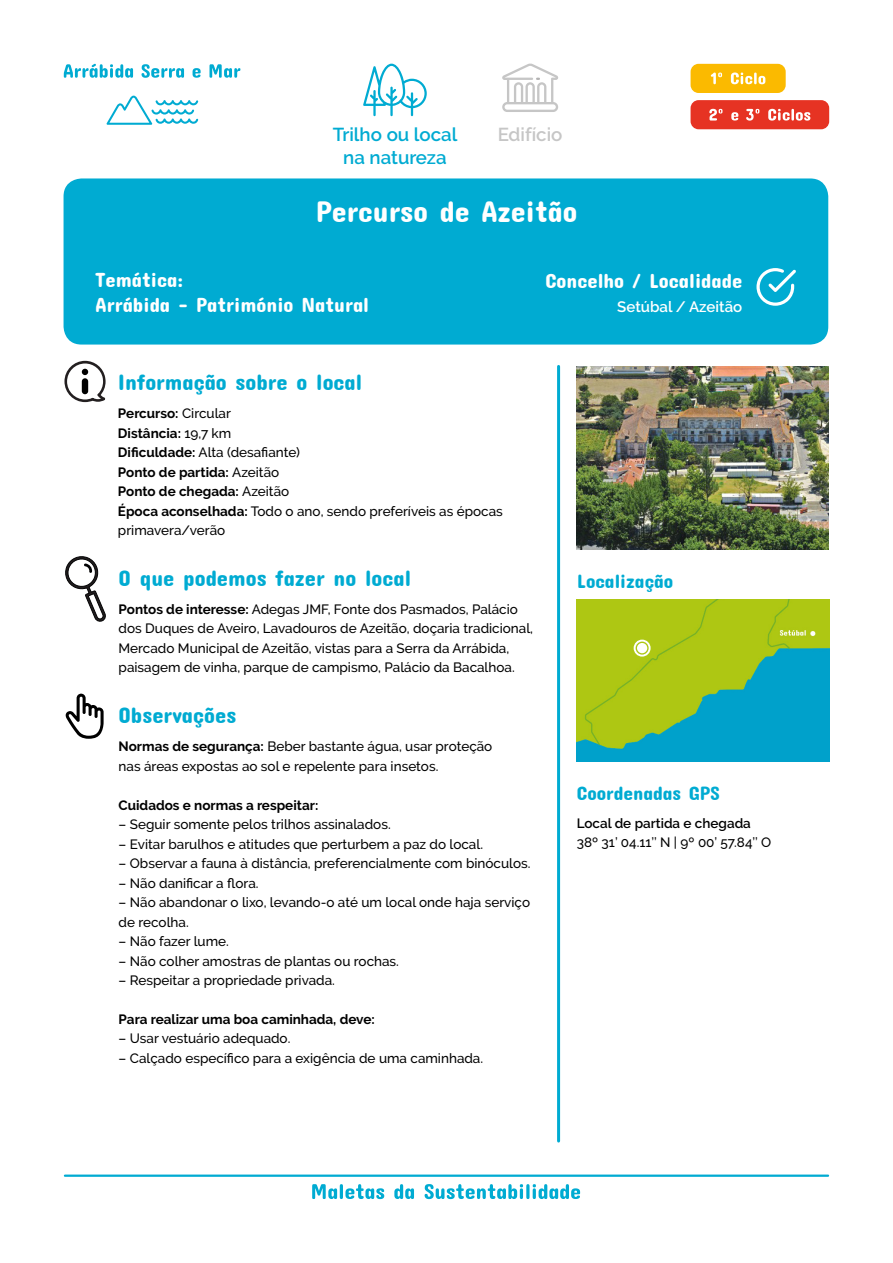
<style>
.page{position:relative;width:893px;height:1263px;background:#fff}
.page>*{position:absolute;margin:0;border:0;box-sizing:border-box;transform-origin:0 0}
.t1{font:30px "Concert One";color:#fff}
.t2{font:22.5px "Concert One";color:#00abd2}
.t3{font:20.55px/24.8px "Concert One";color:#fff}
.t4{font:19.5px "Concert One";color:#00abd2}
.t5{font:600 18.75px/22.5px "Raleway";color:#00abd2;text-align:center}
.t6{font:600 18.75px "Raleway";color:#c6c6c6}
.t7{font:600 15.15px "Raleway";color:#fff}
.t8{font:500 13.5px/19.5px "Raleway";color:#000}
.t9{font:700 13.5px "Raleway";color:#000}
.t10{font:600 13.5px "Raleway";color:#000}
.s1{font-weight:700}
</style>
<div class="page">
<div style="left:691px;top:100px;width:138px;height:29px;background:#e63323;border-radius:8px"></div>
<svg style="left:709px;top:109px;width:13px;height:12px"></svg>
<svg style="left:731px;top:112px;width:7px;height:9px"></svg>
<svg style="left:746px;top:109px;width:13px;height:12px"></svg>
<svg style="left:768px;top:109px;width:42px;height:12px"></svg>
<div style="left:691px;top:64px;width:95px;height:29px;background:#fbba00;border-radius:8px"></div>
<svg style="left:711px;top:73px;width:11px;height:11px"></svg>
<svg style="left:731px;top:72px;width:34px;height:12px"></svg>
<img style="left:577px;top:366px;width:252px;height:184px">
<hr style="left:65px;top:1174px;width:763px;height:3px;background:#00abd2">
<svg style="left:312px;top:1184px;width:72px;height:15px"></svg>
<svg style="left:394px;top:1184px;width:20px;height:15px"></svg>
<svg style="left:425px;top:1184px;width:155px;height:15px"></svg>
<hr style="left:557px;top:366px;width:3px;height:775px;background:#00abd2">
<svg style="left:64px;top:361px;width:42px;height:41px"></svg>
<div style="left:82px;top:378px;width:6px;height:16px;background:#000;border-radius:3px"></div>
<svg style="left:502px;top:63px;width:56px;height:39px"></svg>
<div style="left:502px;top:102px;width:56px;height:10px;border:2px solid #c6c6c6;border-radius:4px"></div>
<svg style="left:363px;top:64px;width:64px;height:52px"></svg>
<div style="left:64px;top:178px;width:764px;height:167px;background:#00abd2;border-radius:18px"></div>
<svg style="left:756px;top:268px;width:40px;height:38px"></svg>
<img style="left:577px;top:600px;width:252px;height:161px">
<div style="left:637px;top:643px;width:10px;height:10px;background:#fff;border-radius:50%"></div>
<div style="left:634px;top:640px;width:17px;height:17px;border:2px solid #fff;border-radius:50%"></div>
<svg style="left:107px;top:96px;width:91px;height:29px"></svg>
<svg style="left:64px;top:64px;width:69px;height:14px"></svg>
<svg style="left:142px;top:64px;width:42px;height:14px"></svg>
<svg style="left:193px;top:68px;width:8px;height:10px"></svg>
<svg style="left:209px;top:64px;width:31px;height:14px"></svg>
<svg style="left:65px;top:556px;width:41px;height:66px"></svg>
<svg style="left:65px;top:694px;width:39px;height:45px"></svg>
<h3 class="t5" style="left:333px;top:124px;width:126px">Trilho ou local na natureza</h3>
<h3 class="t6" style="left:498px;top:124px;width:66px">Edifício</h3>
<h1 class="t1" style="left:316px;top:194px;width:263px">Percurso de Azeitão</h1>
<h3 class="t3" style="left:96px;top:267px;width:275px">Temática:<br>Arrábida – Património Natural</h3>
<h3 class="t3" style="left:545px;top:268px;width:198px">Concelho / Localidade</h3>
<p class="t7" style="left:617px;top:298px;width:127px">Setúbal / Azeitão</p>
<h2 class="t2" style="left:118px;top:369px;width:246px">Informação sobre o local</h2>
<p class="t8" style="left:118px;top:404px;width:386px"><span class="s1">Percurso:</span> Circular<br><span class="s1">Distância:</span> 19,7 km<br><span class="s1">Dificuldade:</span> Alta (desafiante)<br><span class="s1">Ponto de partida:</span> Azeitão<br><span class="s1">Ponto de chegada:</span> Azeitão<br><span class="s1">Época aconselhada:</span> Todo o ano, sendo preferíveis as épocas primavera/verão</p>
<h2 class="t2" style="left:119px;top:564px;width:294px">O que podemos fazer no local</h2>
<p class="t8" style="left:119px;top:599px;width:416px"><span class="s1">Pontos de interesse:</span> Adegas JMF, Fonte dos Pasmados, Palácio dos Duques de Aveiro, Lavadouros de Azeitão, doçaria tradicional, Mercado Municipal de Azeitão, vistas para a Serra da Arrábida, paisagem de vinha, parque de campismo, Palácio da Bacalhoa.</p>
<h2 class="t2" style="left:119px;top:701px;width:119px">Observações</h2>
<p class="t8" style="left:119px;top:736px;width:375px"><span class="s1">Normas de segurança:</span> Beber bastante água, usar proteção nas áreas expostas ao sol e repelente para insetos.</p>
<p class="t9" style="left:119px;top:797px;width:201px">Cuidados e normas a respeitar:</p>
<p class="t8" style="left:119px;top:814px;width:274px">– Seguir somente pelos trilhos assinalados.</p>
<p class="t8" style="left:119px;top:834px;width:366px">– Evitar barulhos e atitudes que perturbem a paz do local.</p>
<p class="t8" style="left:119px;top:853px;width:413px">– Observar a fauna à distância, preferencialmente com binóculos.</p>
<p class="t8" style="left:119px;top:873px;width:141px">– Não danificar a flora.</p>
<p class="t8" style="left:119px;top:892px;width:413px">– Não abandonar o lixo, levando-o até um local onde haja serviço de recolha.</p>
<p class="t8" style="left:119px;top:931px;width:112px">– Não fazer lume.</p>
<p class="t8" style="left:119px;top:951px;width:282px">– Não colher amostras de plantas ou rochas.</p>
<p class="t8" style="left:119px;top:970px;width:218px">– Respeitar a propriedade privada.</p>
<p class="t9" style="left:119px;top:1011px;width:258px">Para realizar uma boa caminhada, deve:</p>
<p class="t8" style="left:119px;top:1029px;width:173px">– Usar vestuário adequado.</p>
<p class="t8" style="left:119px;top:1048px;width:366px">– Calçado específico para a exigência de uma caminhada.</p>
<h3 class="t4" style="left:577px;top:570px;width:98px">Localização</h3>
<h3 class="t4" style="left:577px;top:781px;width:145px">Coordenadas GPS</h3>
<p class="t10" style="left:577px;top:815px;width:176px">Local de partida e chegada</p>
<p class="t8" style="left:577px;top:833px;width:196px">38º 31’ 04.11’’ N | 9º 00’ 57.84’’ O</p>
</div>
